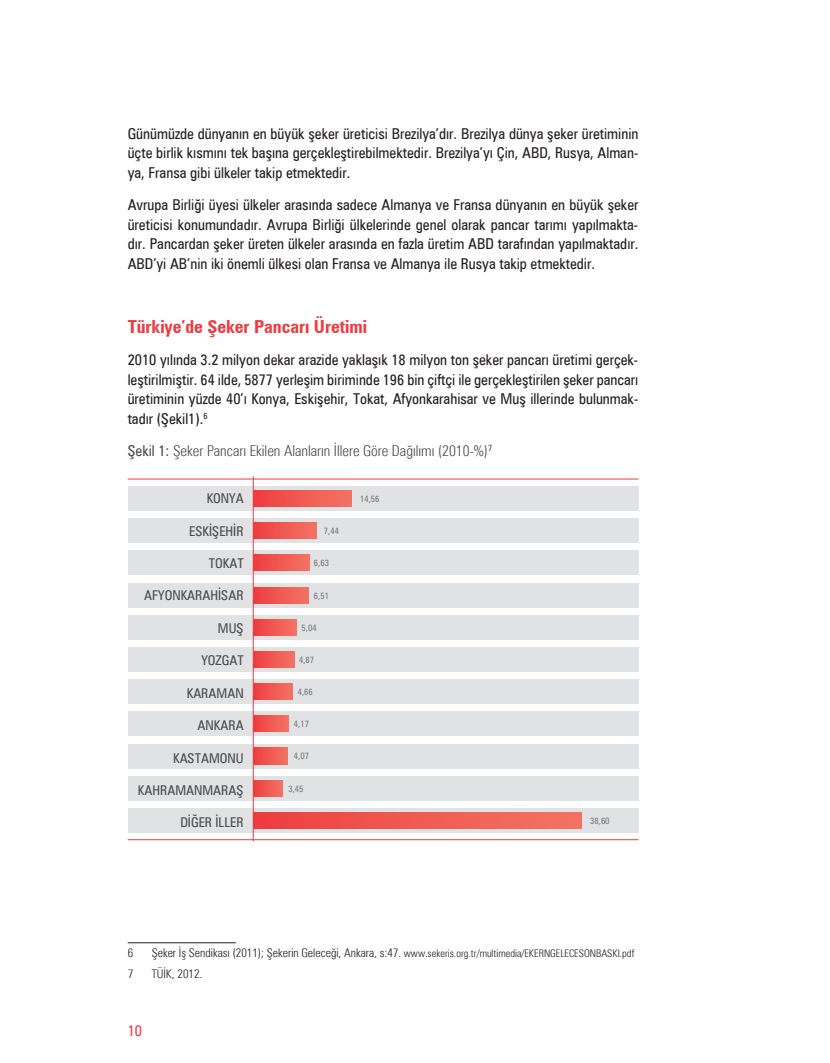
<style>
.page{position:relative;width:830px;height:1063px;background:#fff}
.page>*{position:absolute;margin:0;border:0;box-sizing:border-box;transform-origin:0 0}
.t1{font:700 condensed 18px "Zurich BT";color:#ee3a41}
.t2{font:condensed 15px/19.5px "Zurich BT";color:#231f20;text-align:justify}
.t3{font:300 condensed 15px "Zurich BT";color:#4b4c4d}
.t4{font:condensed 15px "Zurich BT";color:#ee3a41}
.t5{font:condensed 13.5px "Zurich BT";color:#4b4c4d}
.t6{font:300 condensed 12px "Zurich BT";color:#231f20}
.t7{font:300 condensed 10.5px "Zurich BT";color:#231f20}
.t8{font:condensed 9px "Zurich BT";color:#76787b}
.s1{font-weight:400}
.s2{font-size:12px}
</style>
<div class="page">
<hr style="left:128px;top:942px;width:108px;height:1px;background:#231f20">
<div style="left:128px;top:486px;width:510px;height:25px;background:#e1e2e4"></div>
<div style="left:128px;top:551px;width:510px;height:24px;background:#e1e2e4"></div>
<div style="left:128px;top:615px;width:510px;height:25px;background:#e1e2e4"></div>
<div style="left:128px;top:518px;width:510px;height:25px;background:#e1e2e4"></div>
<div style="left:128px;top:583px;width:510px;height:24px;background:#e1e2e4"></div>
<div style="left:128px;top:647px;width:510px;height:25px;background:#e1e2e4"></div>
<div style="left:128px;top:679px;width:510px;height:25px;background:#e1e2e4"></div>
<div style="left:128px;top:712px;width:510px;height:24px;background:#e1e2e4"></div>
<div style="left:128px;top:776px;width:510px;height:25px;background:#e1e2e4"></div>
<div style="left:128px;top:744px;width:510px;height:24px;background:#e1e2e4"></div>
<div style="left:128px;top:808px;width:510px;height:25px;background:#e1e2e4"></div>
<hr style="left:128px;top:839px;width:510px;height:1px;background:#ee3a41">
<hr style="left:128px;top:479px;width:510px;height:1px;background:#ee3a41">
<div style="left:253px;top:490px;width:98px;height:17px;background:linear-gradient(to right,#ee3e40,#f37363)"></div>
<div style="left:253px;top:523px;width:63px;height:16px;background:linear-gradient(to right,#ee3e40,#f37463)"></div>
<div style="left:253px;top:555px;width:56px;height:16px;background:linear-gradient(to right,#ee3e40,#f37262)"></div>
<div style="left:253px;top:587px;width:55px;height:16px;background:linear-gradient(to right,#ee3e40,#f37363)"></div>
<div style="left:253px;top:619px;width:43px;height:16px;background:linear-gradient(to right,#ee3d40,#f37463)"></div>
<div style="left:253px;top:651px;width:41px;height:17px;background:linear-gradient(to right,#ee3d40,#f37363)"></div>
<div style="left:253px;top:684px;width:40px;height:16px;background:linear-gradient(to right,#ee3d40,#f37262)"></div>
<svg style="left:254px;top:716px;width:34px;height:16px"></svg>
<svg style="left:254px;top:748px;width:34px;height:16px"></svg>
<svg style="left:254px;top:780px;width:28px;height:16px"></svg>
<div style="left:253px;top:812px;width:328px;height:16px;background:linear-gradient(to right,#ee3e40,#f37464)"></div>
<hr style="left:253px;top:476px;width:1px;height:365px;background:#ee3a41">
<p class="t2" style="left:128px;top:124px;width:512px">Günümüzde dünyanın en büyük şeker üreticisi Brezilya’dır. Brezilya dünya şeker üretiminin üçte birlik kısmını tek başına gerçekleştirebilmektedir. Brezilya’yı Çin, ABD, Rusya, Alman&shy;ya, Fransa gibi ülkeler takip etmektedir.</p>
<p class="t2" style="left:128px;top:195px;width:512px">Avrupa Birliği üyesi ülkeler arasında sadece Almanya ve Fransa dünyanın en büyük şeker üreticisi konumundadır. Avrupa Birliği ülkelerinde genel olarak pancar tarımı yapılmakta&shy;dır. Pancardan şeker üreten ülkeler arasında en fazla üretim ABD tarafından yapılmaktadır.<br>ABD’yi AB’nin iki önemli ülkesi olan Fransa ve Almanya ile Rusya takip etmektedir.</p>
<p class="t1" style="left:128px;top:316px;width:241px">Türkiye’de Şeker Pancarı Üretimi</p>
<p class="t2" style="left:128px;top:350px;width:512px">2010 yılında 3.2 milyon dekar arazide yaklaşık 18 milyon ton şeker pancarı üretimi gerçek&shy;leştirilmiştir. 64 ilde, 5877 yerleşim biriminde 196 bin çiftçi ile gerçekleştirilen şeker pancarı üretiminin yüzde 40’ı Konya, Eskişehir, Tokat, Afyonkarahisar ve Muş illerinde bulunmak&shy;tadır (Şekil1).<sup>6</sup></p>
<p class="t3" style="left:128px;top:442px;width:366px"><span class="s1">Şekil 1:</span> Şeker Pancarı Ekilen Alanların İllere Göre Dağılımı (2010-%)<sup>7</sup></p>
<p class="t5" style="left:206px;top:490px;width:38px">KONYA</p>
<p class="t5" style="left:189px;top:523px;width:56px">ESKİŞEHİR</p>
<p class="t5" style="left:209px;top:555px;width:36px">TOKAT</p>
<p class="t5" style="left:144px;top:587px;width:101px">AFYONKARAHİSAR</p>
<p class="t5" style="left:218px;top:620px;width:27px">MUŞ</p>
<p class="t5" style="left:201px;top:652px;width:44px">YOZGAT</p>
<p class="t5" style="left:187px;top:685px;width:58px">KARAMAN</p>
<p class="t5" style="left:197px;top:717px;width:48px">ANKARA</p>
<p class="t5" style="left:173px;top:750px;width:72px">KASTAMONU</p>
<p class="t5" style="left:138px;top:782px;width:107px">KAHRAMANMARAŞ</p>
<p class="t5" style="left:180px;top:814px;width:65px">DİĞER İLLER</p>
<p class="t8" style="left:324px;top:525px;width:17px">7,44</p>
<p class="t8" style="left:314px;top:558px;width:17px">6,63</p>
<p class="t8" style="left:314px;top:590px;width:17px">6,51</p>
<p class="t8" style="left:301px;top:622px;width:17px">5,04</p>
<p class="t8" style="left:299px;top:654px;width:17px">4,87</p>
<p class="t8" style="left:297px;top:686px;width:17px">4,66</p>
<p class="t8" style="left:294px;top:719px;width:17px">4,17</p>
<p class="t8" style="left:294px;top:751px;width:17px">4,07</p>
<p class="t8" style="left:288px;top:783px;width:17px">3,45</p>
<p class="t8" style="left:360px;top:493px;width:21px">14,56</p>
<p class="t8" style="left:590px;top:815px;width:21px">38,60</p>
<p class="t6" style="left:128px;top:946px;width:7px">6</p>
<p class="t7" style="left:152px;top:947px;width:484px"><span class="s2">Şeker İş Sendikası (2011); Şekerin Geleceği, Ankara, s:47.</span> www.sekeris.org.tr/multimedia/EKERNGELECESONBASKI.pdf</p>
<p class="t6" style="left:128px;top:966px;width:7px">7</p>
<p class="t6" style="left:152px;top:966px;width:52px">TÜİK, 2012.</p>
<p class="t4" style="left:128px;top:1022px;width:16px">10</p>
</div>
